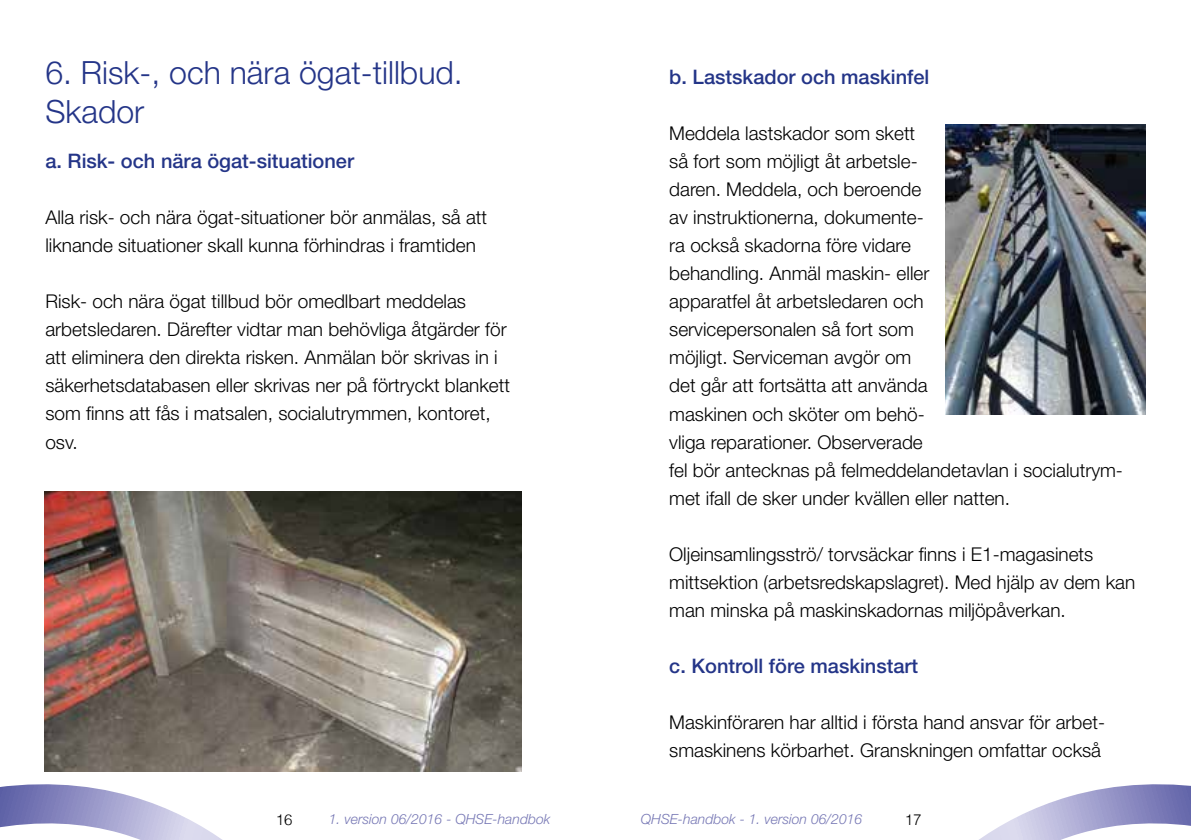
<style>
.page{position:relative;width:1191px;height:840px;background:#fff}
.page>*{position:absolute;margin:0;border:0;box-sizing:border-box;transform-origin:0 0}
.t1{font:300 32px/38.4px "Helvetica Neue LT Pro";color:#243588}
.t2{font:500 20px "Helvetica Neue LT Pro";color:#243588}
.t3{font:300 19px/28px "Helvetica Neue LT Pro";color:#000}
.t4{font:300 15px "Helvetica";color:#000}
.t5{font:italic 300 14px "Helvetica Neue LT Pro";color:#7778b5}
</style>
<div class="page">
<svg style="left:980px;top:784px;width:211px;height:55px"></svg>
<svg style="left:0;top:684px;width:306px;height:155px"></svg>
<img style="left:45px;top:491px;width:477px;height:280px">
<img style="left:945px;top:125px;width:200px;height:289px">
<h1 class="t1" style="left:45px;top:53px;width:419px">6. Risk-, och nära ögat-tillbud.<br>Skador</h1>
<p class="t2" style="left:45px;top:149px;width:310px">a. Risk- och nära ögat-situationer</p>
<p class="t3" style="left:45px;top:203px;width:443px">Alla risk- och nära ögat-situationer bör anmälas, så att liknande situationer skall kunna förhindras i framtiden</p>
<p class="t3" style="left:45px;top:287px;width:466px">Risk- och nära ögat tillbud bör omedlbart meddelas arbetsledaren. Därefter vidtar man behövliga åtgärder för att eliminera den direkta risken. Anmälan bör skrivas in i säkerhetsdatabasen eller skrivas ner på förtryckt blankett som finns att fås i matsalen, socialutrymmen, kontoret, osv.</p>
<p class="t2" style="left:669px;top:65px;width:262px">b. Lastskador och maskinfel</p>
<p class="t3" style="left:669px;top:119px;width:455px">Meddela lastskador som skett<br>så fort som möjligt åt arbetsle-<br>daren. Meddela, och beroende<br>av instruktionerna, dokumente-<br>ra också skadorna före vidare<br>behandling. Anmäl maskin- eller<br>apparatfel åt arbetsledaren och<br>servicepersonalen så fort som<br>möjligt. Serviceman avgör om<br>det går att fortsätta att använda<br>maskinen och sköter om behö-<br>vliga reparationer. Observerade<br>fel bör antecknas på felmeddelandetavlan i socialutrym&shy;met ifall de sker under kvällen eller natten.</p>
<p class="t3" style="left:669px;top:539px;width:467px">Oljeinsamlingsströ/ torvsäckar finns i E1-magasinets mittsektion (arbetsredskapslagret). Med hjälp av dem kan man minska på maskinskadornas miljöpåverkan.</p>
<p class="t2" style="left:669px;top:653px;width:250px">c. Kontroll före maskinstart</p>
<p class="t3" style="left:669px;top:707px;width:437px">Maskinföraren har alltid i första hand ansvar för arbet&shy;smaskinens körbarhet. Granskningen omfattar också</p>
<p class="t4" style="left:276px;top:806px;width:18px">16</p>
<p class="t5" style="left:329px;top:810px;width:223px">1. version 06/2016 - QHSE-handbok</p>
<p class="t5" style="left:641px;top:810px;width:223px">QHSE-handbok - 1. version 06/2016</p>
<p class="t4" style="left:904px;top:806px;width:18px">17</p>
</div>
